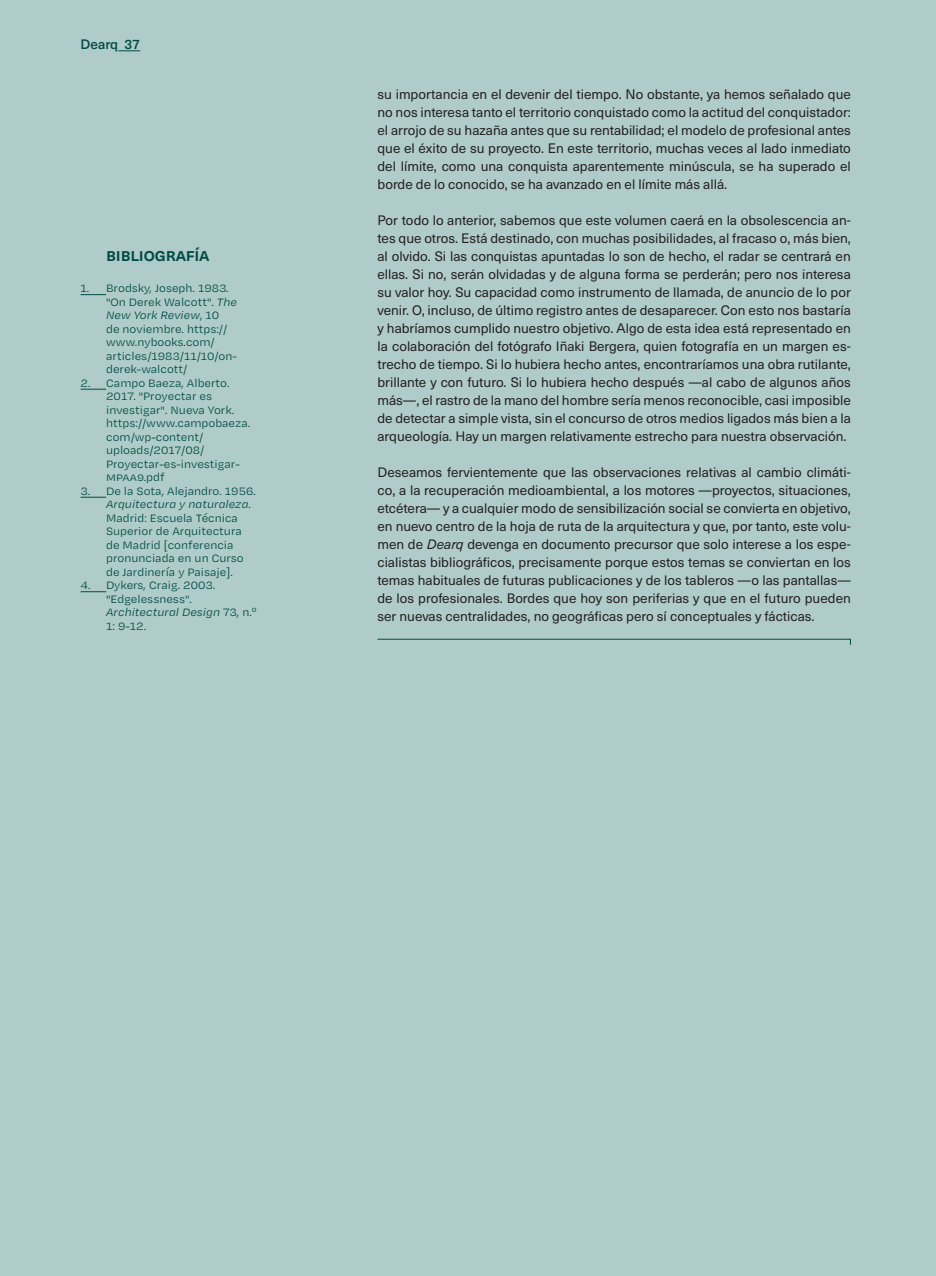
<style>
.page{position:relative;width:936px;height:1276px;background:#fff}
.page>*{position:absolute;margin:0;border:0;box-sizing:border-box;transform-origin:0 0}
.titulos{font:500 18px "Neue Haas Unica W1 G";letter-spacing:-.01em;color:#004b43}
.cuerpo{font:13.5px/18px "Neue Haas Unica W1 G";color:#231f20;text-align:justify}
.t1{font:500 13.5px "Neue Haas Unica W1 G";color:#004b43}
.bibliografia{font:12.3px/13.5px "Degular Text";color:#004b43}
.s1{font-style:italic}
</style>
<div class="page">
<div style="left:0;top:0;width:935px;height:1276px;background:#b0ccca"></div>
<svg style="left:81px;top:294px;width:25px;height:1px"></svg>
<svg style="left:81px;top:389px;width:25px;height:1px"></svg>
<svg style="left:81px;top:497px;width:25px;height:1px"></svg>
<svg style="left:81px;top:591px;width:25px;height:1px"></svg>
<svg style="left:377px;top:638px;width:474px;height:7px"></svg>
<svg style="left:118px;top:50px;width:22px;height:1px"></svg>
<p class="t1" style="left:81px;top:35px;width:61px">Dearq 37</p>
<p class="titulos" style="left:106px;top:241px;width:105px">bibliografía</p>
<p class="bibliografia" style="left:106px;top:281px;width:132px;text-indent:-26px">1. Brodsky, Joseph. 1983. "On Derek Walcott". <span class="s1">The<br>New York Review</span>, 10<br>de noviembre. https:// www.nybooks.com/ articles/1983/11/10/on&shy;derek-walcott/</p>
<p class="bibliografia" style="left:106px;top:375px;width:146px;text-indent:-26px">2. Campo Baeza, Alberto.<br>2017. "Proyectar es investigar". Nueva York. https://www.campobaeza. com/wp-content/ uploads/2017/08/<br>Proyectar-es-investigar-<br>MPAA9.pdf</p>
<p class="bibliografia" style="left:106px;top:483px;width:151px;text-indent:-26px">3. De la Sota, Alejandro. 1956.<br><span class="s1">Arquitectura y naturaleza</span>.<br>Madrid: Escuela Técnica<br>Superior de Arquitectura de Madrid [conferencia pronunciada en un Curso de Jardinería y Paisaje].</p>
<p class="bibliografia" style="left:106px;top:578px;width:152px;text-indent:-26px">4. Dykers, Craig. 2003. "Edgelessness".<br><span class="s1">Architectural Design</span> 73, n.º<br>1: 9-12.</p>
<p class="cuerpo" style="left:377px;top:84px;width:475px">su importancia en el devenir del tiempo. No obstante, ya hemos señalado que no nos interesa tanto el territorio conquistado como la actitud del conquistador: el arrojo de su hazaña antes que su rentabilidad; el modelo de profesional antes que el éxito de su proyecto. En este territorio, muchas veces al lado inmediato del límite, como una conquista aparentemente minúscula, se ha superado el borde de lo conocido, se ha avanzado en el límite más allá.</p>
<p class="cuerpo" style="left:377px;top:210px;width:475px">Por todo lo anterior, sabemos que este volumen caerá en la obsolescencia an&shy;tes que otros. Está destinado, con muchas posibilidades, al fracaso o, más bien, al olvido. Si las conquistas apuntadas lo son de hecho, el radar se centrará en ellas. Si no, serán olvidadas y de alguna forma se perderán; pero nos interesa su valor hoy. Su capacidad como instrumento de llamada, de anuncio de lo por venir. O, incluso, de último registro antes de desaparecer. Con esto nos bastaría y habríamos cumplido nuestro objetivo. Algo de esta idea está representado en la colaboración del fotógrafo Iñaki Bergera, quien fotografía en un margen es&shy;trecho de tiempo. Si lo hubiera hecho antes, encontraríamos una obra rutilante, brillante y con futuro. Si lo hubiera hecho después —al cabo de algunos años más—, el rastro de la mano del hombre sería menos reconocible, casi imposible de detectar a simple vista, sin el concurso de otros medios ligados más bien a la arqueología. Hay un margen relativamente estrecho para nuestra observación.</p>
<p class="cuerpo" style="left:377px;top:462px;width:475px">Deseamos fervientemente que las observaciones relativas al cambio climáti&shy;co, a la recuperación medioambiental, a los motores —proyectos, situaciones, etcétera— y a cualquier modo de sensibilización social se convierta en objetivo, en nuevo centro de la hoja de ruta de la arquitectura y que, por tanto, este volu&shy;men de <span class="s1">Dearq</span> devenga en documento precursor que solo interese a los espe&shy;cialistas bibliográficos, precisamente porque estos temas se conviertan en los temas habituales de futuras publicaciones y de los tableros —o las pantallas— de los profesionales. Bordes que hoy son periferias y que en el futuro pueden ser nuevas centralidades, no geográficas pero sí conceptuales y fácticas.</p>
</div>
